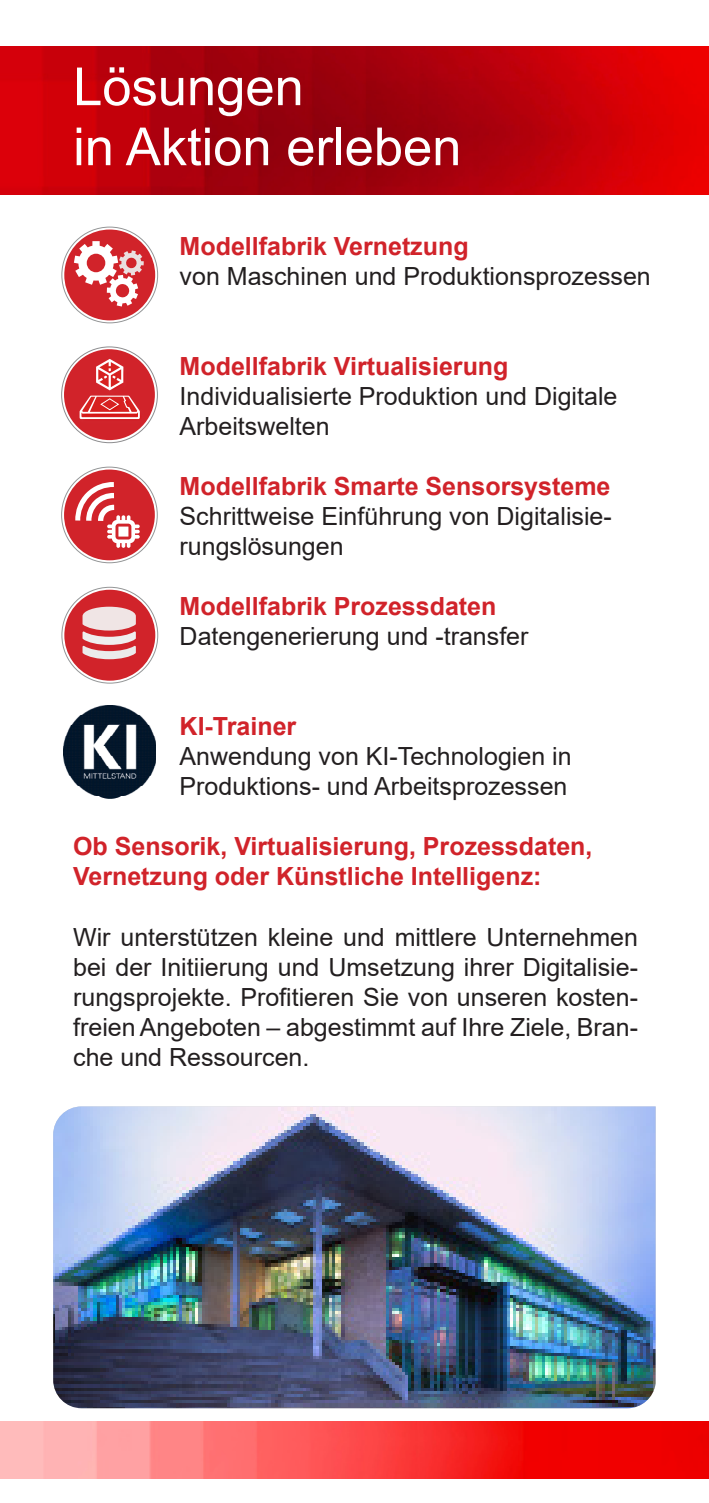
<style>
.page{position:relative;width:709px;height:1503px;background:#fff}
.page>*{position:absolute;margin:0;border:0;box-sizing:border-box;transform-origin:0 0}
.t1{font:52.5px/60px "Arial";color:#fff}
.t2{font:25px/30px "Arial";color:#231f20}
.t3{font:700 25px/30px "Arial";color:#d1232a}
</style>
<div class="page">
<img style="left:0;top:46px;width:709px;height:149px">
<img style="left:0;top:1421px;width:709px;height:57px">
<svg style="left:62px;top:227px;width:96px;height:96px"></svg>
<svg style="left:64px;top:229px;width:91px;height:91px"></svg>
<svg style="left:61px;top:347px;width:96px;height:96px"></svg>
<div style="left:64px;top:349px;width:91px;height:91px;background:#d1232a;border-radius:50%"></div>
<svg style="left:80px;top:359px;width:60px;height:60px"></svg>
<svg style="left:61px;top:467px;width:96px;height:96px"></svg>
<svg style="left:64px;top:469px;width:91px;height:91px"></svg>
<svg style="left:62px;top:587px;width:96px;height:96px"></svg>
<svg style="left:64px;top:589px;width:91px;height:91px"></svg>
<img style="left:53px;top:1106px;width:602px;height:302px">
<img style="left:64px;top:706px;width:92px;height:92px">
<h1 class="t1" style="left:73px;top:56px;width:390px">Lösungen<br>in Aktion erleben</h1>
<p class="t3" style="left:180px;top:232px;width:290px">Modellfabrik Vernetzung</p>
<p class="t2" style="left:180px;top:261px;width:473px">von Maschinen und Produktionsprozessen</p>
<p class="t3" style="left:180px;top:352px;width:330px">Modellfabrik Virtualisierung</p>
<p class="t2" style="left:180px;top:381px;width:439px">Individualisierte Produktion und Digitale<br>Arbeitswelten</p>
<p class="t3" style="left:180px;top:472px;width:432px">Modellfabrik Smarte Sensorsysteme</p>
<p class="t2" style="left:180px;top:501px;width:434px">Schrittweise Einführung von Digitalisie&shy;rungslösungen</p>
<p class="t3" style="left:180px;top:592px;width:318px">Modellfabrik Prozessdaten</p>
<p class="t2" style="left:180px;top:621px;width:350px">Datengenerierung und -transfer</p>
<p class="t3" style="left:180px;top:712px;width:118px">KI-Trainer</p>
<p class="t2" style="left:180px;top:741px;width:393px">Anwendung von KI-Technologien in<br>Produktions- und Arbeitsprozessen</p>
<p class="t3" style="left:73px;top:832px;width:521px">Ob Sensorik, Virtualisierung, Prozessdaten,<br>Vernetzung oder Künstliche Intelligenz:</p>
<p class="t2" style="left:73px;top:921px;width:566px;text-align:justify">Wir unterstützen kleine und mittlere Unternehmen bei der Initiierung und Umsetzung ihrer Digitalisie&shy;rungsprojekte. Profitieren Sie von unseren kosten&shy;freien Angeboten – abgestimmt auf Ihre Ziele, Bran&shy;che und Ressourcen.</p>
</div>
